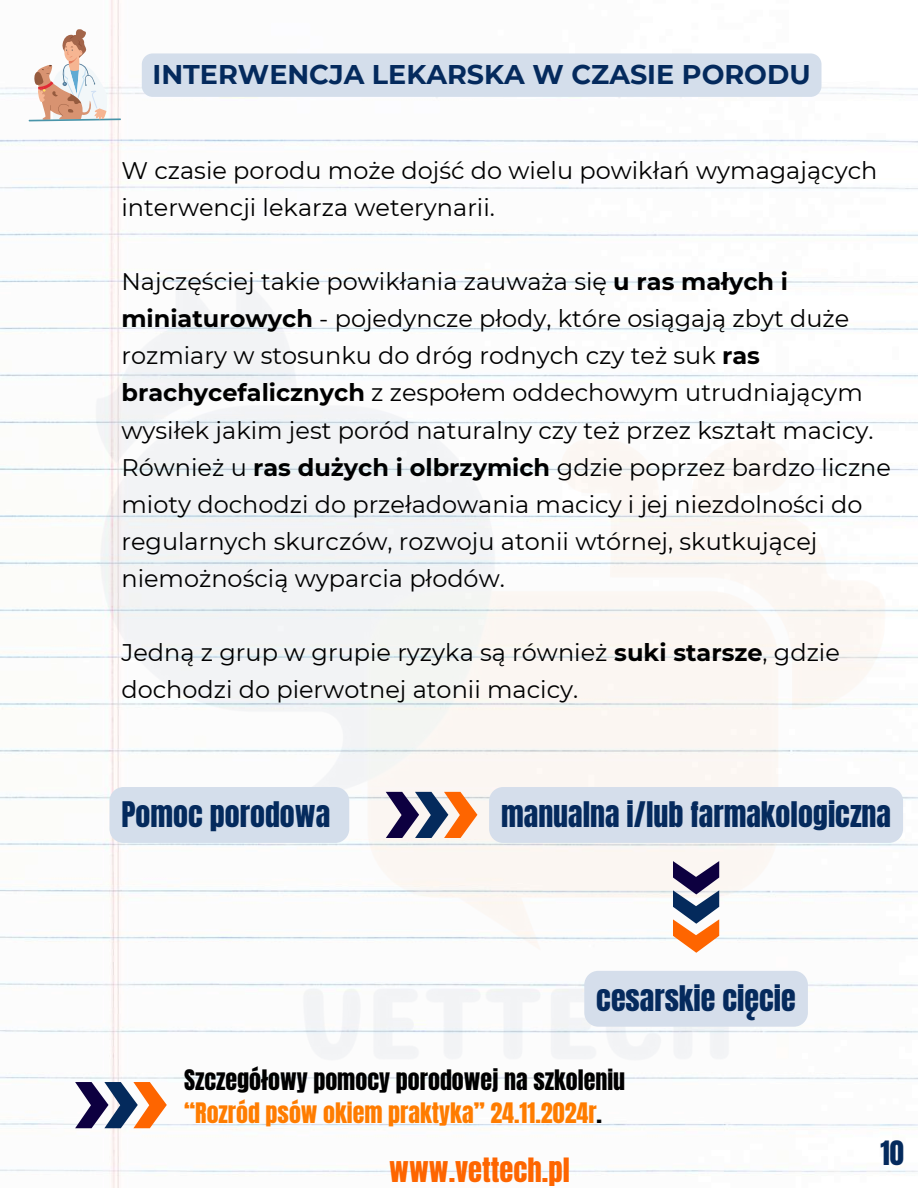
<style>
.page{position:relative;width:918px;height:1188px;background:#fff}
.page>*{position:absolute;margin:0;border:0;box-sizing:border-box;transform-origin:0 0}
.t1{font:30px "Anton";color:#052a5d}
.t2{font:30px "Anton";color:#042a5d}
.t3{font:28.5px "Anton";color:#fe6500}
.t4{font:28.5px "Anton";color:#042a5d}
.t5{font:700 27px "Montserrat";color:#042a5d}
.t6{font:24px/37.2px "Montserrat";color:#000}
.t7{font:24px/32.7px "Anton";color:#000}
.s1{font-weight:700}
.s2{color:#ff7c00}
</style>
<div class="page">
<img style="left:0;top:0;width:918px;height:1188px">
<img style="left:59px;top:232px;width:859px;height:864px">
<svg style="left:29px;top:29px;width:92px;height:92px"></svg>
<div style="left:142px;top:53px;width:679px;height:44px;background:#d4deeb"></div>
<div style="left:109px;top:787px;width:240px;height:56px;background:#d4deeb;border-radius:14px"></div>
<div style="left:489px;top:787px;width:414px;height:56px;background:#d5deeb"></div>
<svg style="left:386px;top:792px;width:91px;height:46px"></svg>
<svg style="left:673px;top:861px;width:46px;height:92px"></svg>
<div style="left:584px;top:971px;width:224px;height:56px;background:#d5deeb;border-radius:14px"></div>
<svg style="left:75px;top:1082px;width:92px;height:46px"></svg>
<p class="t5" style="left:153px;top:57px;width:660px">INTERWENCJA LEKARSKA W CZASIE PORODU</p>
<p class="t6" style="left:121px;top:151px;width:757px">W czasie porodu może dojść do wielu powikłań wymagających interwencji lekarza weterynarii.</p>
<p class="t6" style="left:121px;top:263px;width:771px">Najczęściej takie powikłania zauważa się <span class="s1">u ras małych i miniaturowych</span> - pojedyncze płody, które osiągają zbyt duże rozmiary w stosunku do dróg rodnych czy też suk <span class="s1">ras brachycefalicznych</span> z zespołem oddechowym utrudniającym wysiłek jakim jest poród naturalny czy też przez kształt macicy.<br>Również u <span class="s1">ras dużych i olbrzymich</span> gdzie poprzez bardzo liczne mioty dochodzi do przeładowania macicy i jej niezdolności do regularnych skurczów, rozwoju atonii wtórnej, skutkującej niemożnością wyparcia płodów.</p>
<p class="t6" style="left:121px;top:634px;width:720px">Jedną z grup w grupie ryzyka są również <span class="s1">suki starsze</span>, gdzie dochodzi do pierwotnej atonii macicy.</p>
<p class="t2" style="left:121px;top:793px;width:210px">Pomoc porodowa</p>
<p class="t1" style="left:501px;top:793px;width:391px">manualna i/lub farmakologiczna</p>
<p class="t1" style="left:596px;top:976px;width:201px">cesarskie cięcie</p>
<p class="t7" style="left:184px;top:1064px;width:443px">Szczegółowy pomocy porodowej na szkoleniu <span class="s2">“Rozród psów okiem praktyka” 24.11.2024r</span>.</p>
<p class="t3" style="left:389px;top:1149px;width:182px">www.vettech.pl</p>
<p class="t4" style="left:880px;top:1133px;width:25px">10</p>
</div>
